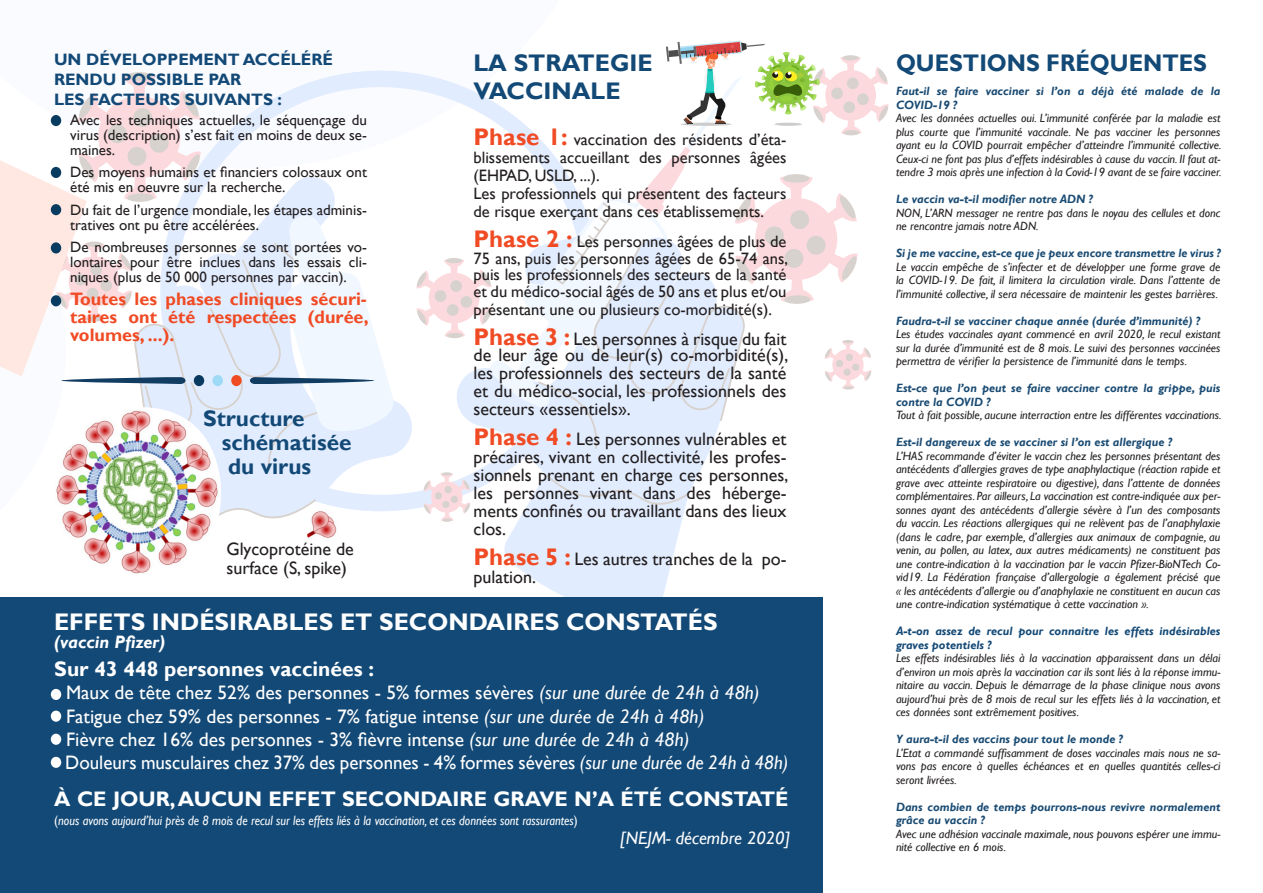
<style>
.page{position:relative;width:1263px;height:893px;background:#fff}
.page>*{position:absolute;margin:0;border:0;box-sizing:border-box;transform-origin:0 0}
.t1{font:700 24px "Gill Sans";color:#fff}
.t2{font:700 24px "Gill Sans";color:#134976}
.t3{font:700 24px "Gill Sans";color:#134976;scale:.95 1}
.t4{font:700 22.5px "Gill Sans";color:#134976}
.t5{font:700 21px "Gill Sans";color:#fff}
.t6{font:19.5px "Gill Sans";color:#fff}
.t7{font:18px/18px "Gill Sans";color:#231f20;text-align:justify}
.t8{font:700 18px/18px "Gill Sans";color:#f04b24;text-align:justify}
.t9{font:italic 18px "Gill Sans";color:#fff}
.t10{font:italic 700 18px "Gill Sans";color:#fff}
.t11{font:16.5px/18px "Gill Sans";color:#231f20;text-align:justify}
.t12{font:700 16.5px "Gill Sans";color:#134976}
.t13{font:15px/15px "Gill Sans";color:#231f20;text-align:justify}
.t14{font:italic 13.5px "Gill Sans";color:#fff;scale:.9 1}
.t15{font:italic 12px/13.5px "Gill Sans";color:#231f20;text-align:justify}
.t16{font:italic 700 12px/13.5px "Gill Sans";color:#1a4b73}
.t17{font:italic 700 12px/13.5px "Gill Sans";color:#134976}
.s1{font-weight:700;font-size:24px;color:#f04b24}
.s2{font-style:italic}
.s3{font-style:normal}
</style>
<div class="page">
<svg style="left:395px;top:401px;width:20px;height:110px"></svg>
<div style="left:0;top:597px;width:822px;height:296px;background:#134976"></div>
<svg style="left:415px;top:41px;width:474px;height:580px"></svg>
<svg style="left:51px;top:688px;width:11px;height:12px"></svg>
<div style="left:51px;top:733px;width:11px;height:12px;background:#fff;border-radius:50%"></div>
<svg style="left:51px;top:710px;width:11px;height:12px"></svg>
<svg style="left:51px;top:756px;width:11px;height:12px"></svg>
<svg style="left:0;top:73px;width:395px;height:501px"></svg>
<p class="t12" style="left:54px;top:50px;width:281px">UN DÉVELOPPEMENT ACCÉLÉRÉ</p>
<p class="t3" style="left:896px;top:48px;width:329px">QUESTIONS FRÉQUENTES</p>
<p class="t12" style="left:54px;top:70px;width:189px">RENDU POSSIBLE PAR</p>
<p class="t12" style="left:54px;top:90px;width:230px">LES FACTEURS SUIVANTS :</p>
<p class="t2" style="left:473px;top:48px;width:181px">LA STRATEGIE</p>
<p class="t2" style="left:473px;top:77px;width:149px">VACCINALE</p>
<p class="t16" style="left:896px;top:85px;width:326px">Faut-il se faire vacciner si l’on a déjà été malade de la<br>COVID-19 ?</p>
<p class="t15" style="left:896px;top:112px;width:327px">Avec les données actuelles oui. L’immunité conférée par la maladie est plus courte que l’immunité vaccinale. Ne pas vacciner les personnes ayant eu la COVID pourrait empêcher d’atteindre l’immunité collective.<br>Ceux-ci ne font pas plus d’effets indésirables à cause du vaccin. Il faut at&shy;tendre 3 mois après une infection à la Covid-19 avant de se faire vacciner.</p>
<p class="t16" style="left:896px;top:193px;width:198px">Le vaccin va-t-il modifier notre ADN ?</p>
<p class="t15" style="left:896px;top:206px;width:326px">NON, L’ARN messager ne rentre pas dans le noyau des cellules et donc ne rencontre jamais notre ADN.</p>
<p class="t16" style="left:896px;top:247px;width:326px">Si je me vaccine, est-ce que je peux encore transmettre le virus ?</p>
<p class="t15" style="left:896px;top:260px;width:326px">Le vaccin empêche de s’infecter et de développer une forme grave de la COVID-19. De fait, il limitera la circulation virale. Dans l’attente de l’immunité collective, il sera nécessaire de maintenir les gestes barrières.</p>
<p class="t16" style="left:896px;top:314px;width:305px">Faudra-t-il se vacciner chaque année (durée d’immunité) ?</p>
<p class="t15" style="left:896px;top:328px;width:326px">Les études vaccinales ayant commencé en avril 2020, le recul existant sur la durée d’immunité est de 8 mois. Le suivi des personnes vaccinées permettra de vérifier la persistence de l’immunité dans le temps.</p>
<p class="t16" style="left:896px;top:382px;width:326px">Est-ce que l’on peut se faire vacciner contre la grippe, puis contre la COVID ?</p>
<p class="t15" style="left:896px;top:409px;width:327px">Tout à fait possible, aucune interraction entre les différentes vaccinations.</p>
<p class="t16" style="left:896px;top:436px;width:277px">Est-il dangereux de se vacciner si l’on est allergique ?</p>
<p class="t15" style="left:896px;top:449px;width:326px">L’HAS recommande d’éviter le vaccin chez les personnes présentant des antécédents d’allergies graves de type anaphylactique (réaction rapide et grave avec atteinte respiratoire ou digestive), dans l’attente de données complémentaires. Par ailleurs, La vaccination est contre-indiquée aux per&shy;sonnes ayant des antécédents d’allergie sévère à l’un des composants du vaccin. Les réactions allergiques qui ne relèvent pas de l’anaphylaxie (dans le cadre, par exemple, d’allergies aux animaux de compagnie, au venin, au pollen, au latex, aux autres médicaments) ne constituent pas une contre-indication à la vaccination par le vaccin Pfizer-BioNTech Co&shy;vid19. La Fédération française d’allergologie a également précisé que « les antécédents d’allergie ou d’anaphylaxie ne constituent en aucun cas une contre-indication systématique à cette vaccination ».</p>
<p class="t17" style="left:896px;top:625px;width:326px">A-t-on assez de recul pour connaitre les effets indésirables graves potentiels ?</p>
<p class="t15" style="left:896px;top:652px;width:326px">Les effets indésirables liés à la vaccination apparaissent dans un délai d’environ un mois après la vaccination car ils sont liés à la réponse immu&shy;nitaire au vaccin. Depuis le démarrage de la phase clinique nous avons aujourd’hui près de 8 mois de recul sur les effets liés à la vaccination, et ces données sont extrêmement positives.</p>
<p class="t16" style="left:896px;top:733px;width:228px">Y aura-t-il des vaccins pour tout le monde ?</p>
<p class="t15" style="left:896px;top:746px;width:326px">L’Etat a commandé suffisamment de doses vaccinales mais nous ne sa&shy;vons pas encore à quelles échéances et en quelles quantités celles-ci seront livrées.</p>
<p class="t16" style="left:896px;top:800px;width:326px">Dans combien de temps pourrons-nous revivre normalement grâce au vaccin ?</p>
<p class="t15" style="left:896px;top:827px;width:326px">Avec une adhésion vaccinale maximale, nous pouvons espérer une immu&shy;nité collective en 6 mois.</p>
<p class="t13" style="left:70px;top:113px;width:298px">Avec les techniques actuelles, le séquençage du virus (description) s’est fait en moins de deux se&shy;maines.</p>
<p class="t13" style="left:70px;top:165px;width:298px">Des moyens humains et financiers colossaux ont été mis en oeuvre sur la recherche.</p>
<p class="t13" style="left:70px;top:203px;width:298px">Du fait de l’urgence mondiale, les étapes adminis&shy;tratives ont pu être accélérées.</p>
<p class="t13" style="left:70px;top:240px;width:298px">De nombreuses personnes se sont portées vo&shy;lontaires pour être inclues dans les essais cli&shy;niques (plus de 50 000 personnes par vaccin).</p>
<p class="t8" style="left:70px;top:290px;width:300px">Toutes les phases cliniques sécuri&shy;taires ont été respectées (durée, volumes, ...).</p>
<p class="t11" style="left:473px;top:131px;width:314px"><span class="s1">Phase 1:</span> vaccination des résidents d’éta&shy;blissements accueillant des personnes âgées (EHPAD, USLD, ...).</p>
<p class="t11" style="left:473px;top:185px;width:314px">Les professionnels qui présentent des facteurs de risque exerçant dans ces établissements.</p>
<p class="t11" style="left:473px;top:234px;width:316px;line-height:16.5px"><span class="s1">Phase 2 :</span> Les personnes âgées de plus de 75 ans, puis les personnes âgées de 65-74 ans, puis les professionnels des secteurs de la santé et du médico-social âgés de 50 ans et plus et/ou</p>
<p class="t11" style="left:473px;top:300px;width:300px">présentant une ou plusieurs co-morbidité(s).</p>
<p class="t7" style="left:473px;top:330px;width:316px"><span class="s1">Phase 3 :</span> Les personnes à risque du fait de leur âge ou de leur(s) co-morbidité(s), les professionnels des secteurs de la santé et du médico-social, les professionnels des secteurs «essentiels».</p>
<p class="t7" style="left:473px;top:430px;width:316px"><span class="s1">Phase 4 :</span> Les personnes vulnérables et précaires, vivant en collectivité, les profes&shy;sionnels prenant en charge ces personnes, les personnes vivant dans des héberge&shy;ments confinés ou travaillant dans des lieux clos.</p>
<p class="t7" style="left:473px;top:550px;width:314px"><span class="s1">Phase 5 :</span> Les autres tranches de la po&shy;pulation.</p>
<p class="t4" style="left:203px;top:405px;width:103px">Structure</p>
<p class="t4" style="left:222px;top:429px;width:131px">schématisée</p>
<p class="t4" style="left:228px;top:453px;width:84px">du virus</p>
<p class="t7" style="left:226px;top:539px;width:129px;line-height:19.5px">Glycoprotéine de surface (S, spike)</p>
<p class="t1" style="left:54px;top:607px;width:665px">EFFETS INDÉSIRABLES ET SECONDAIRES CONSTATÉS</p>
<p class="t10" style="left:54px;top:631px;width:113px">(vaccin Pfizer)</p>
<p class="t5" style="left:54px;top:656px;width:321px">Sur 43 448 personnes vaccinées :</p>
<p class="t6" style="left:54px;top:681px;width:707px">- Maux de tête chez 52% des personnes - 5% formes sévères <span class="s2">(sur une durée de 24h à 48h)</span></p>
<p class="t6" style="left:54px;top:705px;width:651px">- Fatigue chez 59% des personnes - 7% fatigue intense <span class="s2">(sur une durée de 24h à 48h)</span></p>
<p class="t6" style="left:54px;top:728px;width:637px">- Fièvre chez 16% des personnes - 3% fièvre intense <span class="s2">(sur une durée de 24h à 48h)</span></p>
<p class="t6" style="left:54px;top:751px;width:736px">- Douleurs musculaires chez 37% des personnes - 4% formes sévères <span class="s2">(sur une durée de 24h à 48h)</span></p>
<p class="t5" style="left:54px;top:786px;width:736px">À CE JOUR, AUCUN EFFET SECONDAIRE GRAVE N’A ÉTÉ CONSTATÉ</p>
<p class="t14" style="left:54px;top:813px;width:583px"><span class="s3">(</span>nous avons aujourd’hui près de 8 mois de recul sur les effets liés à la vaccination, et ces données sont rassurantes<span class="s3">)</span></p>
<p class="t9" style="left:620px;top:828px;width:172px">[NEJM- décembre 2020]</p>
</div>
